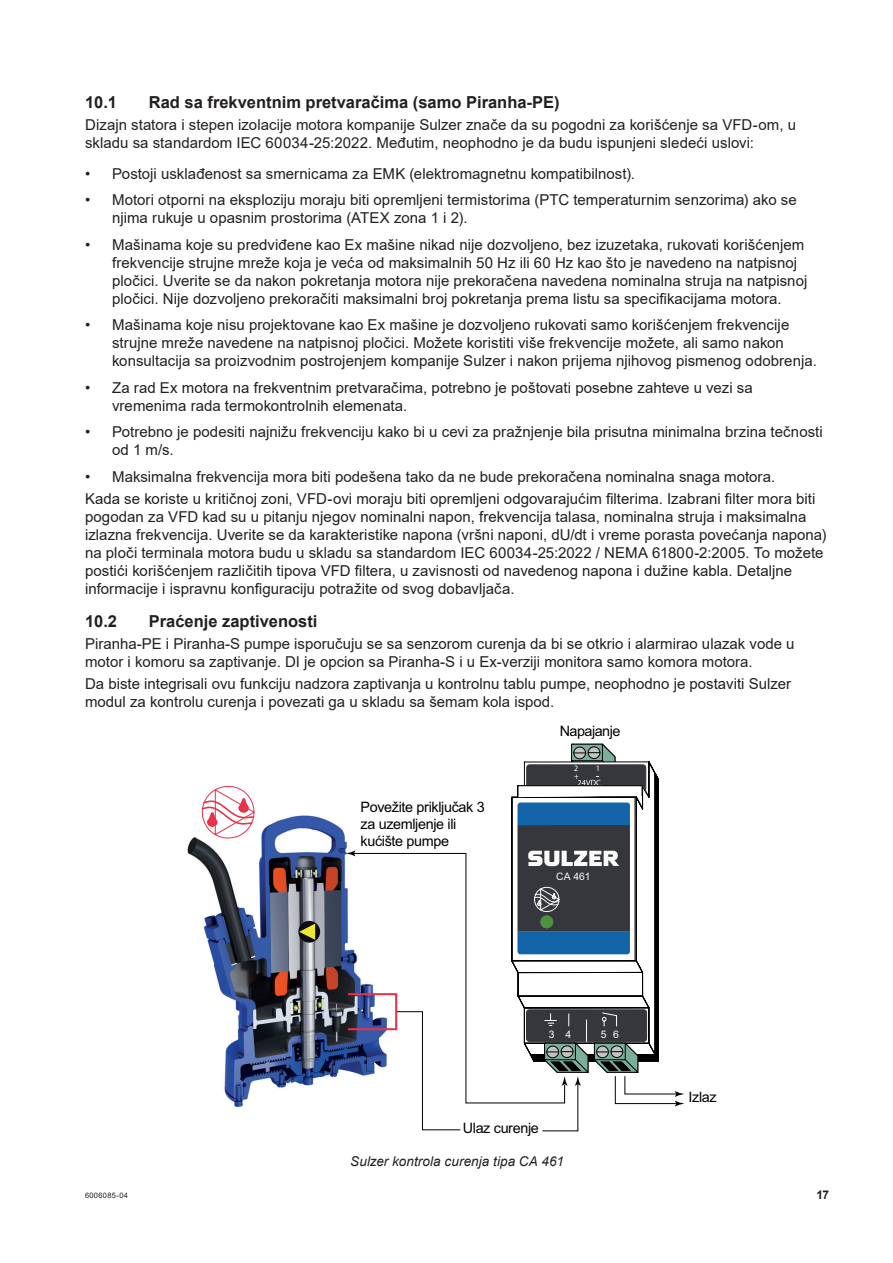
<style>
.page{position:relative;width:893px;height:1263px;background:#fff}
.page>*{position:absolute;margin:0;border:0;box-sizing:border-box;transform-origin:0 0}
.t1{font:700 16.5px "Arial";color:#231f20}
.t2{font:15px/18px "Arial";color:#231f20}
.t3{font:14.4px/17.2px "Arial";letter-spacing:-.025em;color:#000001}
.t4{font:italic 13.5px "Arial";letter-spacing:.005em;color:#231f20}
.t5{font:700 12px "Arial";color:#231f20}
.t6{font:10.35px "Arial";color:#fafaf9}
.t7{font:10.35px "Arial";color:#fff}
.t8{font:7.5px "Arial";letter-spacing:.04em;color:#231f20}
</style>
<div class="page">
<img style="left:187px;top:815px;width:235px;height:292px">
<svg style="left:200px;top:785px;width:55px;height:61px"></svg>
<svg style="left:298px;top:921px;width:22px;height:22px"></svg>
<svg style="left:299px;top:923px;width:16px;height:17px"></svg>
<svg style="left:396px;top:1103px;width:65px;height:27px"></svg>
<svg style="left:349px;top:853px;width:162px;height:250px"></svg>
<svg style="left:346px;top:850px;width:10px;height:6px"></svg>
<svg style="left:511px;top:744px;width:173px;height:387px"></svg>
<div style="left:348px;top:993px;width:49px;height:37px;border:2px solid #ea314a"></div>
<p class="t1" style="left:85px;top:90px;width:34px">10.1</p>
<p class="t1" style="left:149px;top:90px;width:412px">Rad sa frekventnim pretvaračima (samo Piranha-PE)</p>
<p class="t2" style="left:85px;top:116px;width:712px">Dizajn statora i stepen izolacije motora kompanije Sulzer znače da su pogodni za korišćenje sa VFD-om, u skladu sa standardom IEC 60034-25:2022. Međutim, neophodno je da budu ispunjeni sledeći uslovi:</p>
<p class="t2" style="left:85px;top:164px;width:552px">• Postoji usklađenost sa smernicama za EMK (elektromagnetnu kompatibilnost).</p>
<p class="t2" style="left:112px;top:191px;width:686px;text-indent:-27px">• Motori otporni na eksploziju moraju biti opremljeni termistorima (PTC temperaturnim senzorima) ako se njima rukuje u opasnim prostorima (ATEX zona 1 i 2).</p>
<p class="t2" style="left:112px;top:235px;width:697px;text-indent:-27px">• Mašinama koje su predviđene kao Ex mašine nikad nije dozvoljeno, bez izuzetaka, rukovati korišćenjem frekvencije strujne mreže koja je veća od maksimalnih 50 Hz ili 60 Hz kao što je navedeno na natpisnoj pločici. Uverite se da nakon pokretanja motora nije prekoračena navedena nominalna struja na natpisnoj pločici. Nije dozvoljeno prekoračiti maksimalni broj pokretanja prema listu sa specifikacijama motora.</p>
<p class="t2" style="left:112px;top:316px;width:706px;text-indent:-27px">• Mašinama koje nisu projektovane kao Ex mašine je dozvoljeno rukovati samo korišćenjem frekvencije strujne mreže navedene na natpisnoj pločici. Možete koristiti više frekvencije možete, ali samo nakon konsultacija sa proizvodnim postrojenjem kompanije Sulzer i nakon prijema njihovog pismenog odobrenja.</p>
<p class="t2" style="left:112px;top:378px;width:642px;text-indent:-27px">• Za rad Ex motora na frekventnim pretvaračima, potrebno je poštovati posebne zahteve u vezi sa vremenima rada termokontrolnih elemenata.</p>
<p class="t2" style="left:112px;top:423px;width:712px;text-indent:-27px">• Potrebno je podesiti najnižu frekvenciju kako bi u cevi za pražnjenje bila prisutna minimalna brzina tečnosti od 1 m/s.</p>
<p class="t2" style="left:85px;top:465px;width:732px;line-height:22.2px">• Maksimalna frekvencija mora biti podešena tako da ne bude prekoračena nominalna snaga motora.<br>Kada se koriste u kritičnoj zoni, VFD-ovi moraju biti opremljeni odgovarajućim filterima. Izabrani filter mora biti</p>
<p class="t2" style="left:85px;top:508px;width:743px">pogodan za VFD kad su u pitanju njegov nominalni napon, frekvencija talasa, nominalna struja i maksimalna izlazna frekvencija. Uverite se da karakteristike napona (vršni naponi, dU/dt i vreme porasta povećanja napona) na ploči terminala motora budu u skladu sa standardom IEC 60034-25:2022 / NEMA 61800-2:2005. To možete postići korišćenjem različitih tipova VFD filtera, u zavisnosti od navedenog napona i dužine kabla. Detaljne informacije i ispravnu konfiguraciju potražite od svog dobavljača.</p>
<p class="t1" style="left:85px;top:609px;width:34px">10.2</p>
<p class="t1" style="left:149px;top:609px;width:170px">Praćenje zaptivenosti</p>
<p class="t2" style="left:85px;top:634px;width:711px">Piranha-PE i Piranha-S pumpe isporučuju se sa senzorom curenja da bi se otkrio i alarmirao ulazak vode u motor i komoru sa zaptivanje. DI je opcion sa Piranha-S i u Ex-verziji monitora samo komora motora.</p>
<p class="t2" style="left:85px;top:675px;width:708px">Da biste integrisali ovu funkciju nadzora zaptivanja u kontrolnu tablu pumpe, neophodno je postaviti Sulzer modul za kontrolu curenja i povezati ga u skladu sa šemam kola ispod.</p>
<p class="t3" style="left:361px;top:798px;width:126px">Povežite priključak 3 za uzemljenje ili kućište pumpe</p>
<p class="t3" style="left:560px;top:722px;width:62px">Napajanje</p>
<p class="t6" style="left:556px;top:869px;width:36px">CA 461</p>
<p class="t7" style="left:549px;top:1028px;width:24px">3 4</p>
<p class="t7" style="left:601px;top:1028px;width:20px">5 6</p>
<p class="t3" style="left:463px;top:1119px;width:78px">Ulaz curenje</p>
<p class="t4" style="left:350px;top:1152px;width:215px">Sulzer kontrola curenja tipa CA 461</p>
<p class="t3" style="left:688px;top:1088px;width:30px">Izlaz</p>
<p class="t8" style="left:85px;top:1190px;width:45px">6006085-04</p>
<p class="t5" style="left:816px;top:1187px;width:14px">17</p>
</div>
